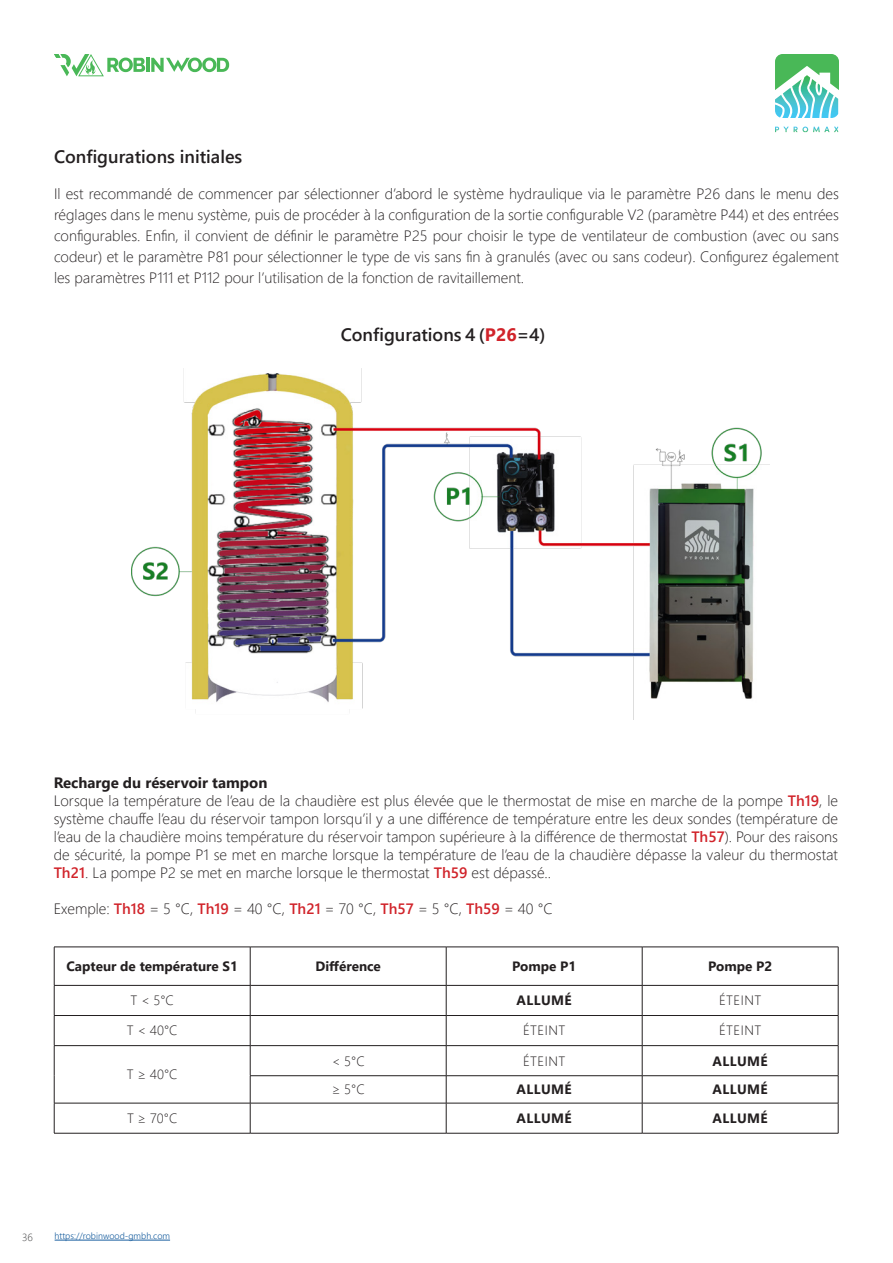
<style>
.page{position:relative;width:893px;height:1263px;background:#fff}
.page>*{position:absolute;margin:0;border:0;box-sizing:border-box;transform-origin:0 0}
.t1{font:600 18px "Segoe UI";color:#231f20}
.t2{font:300 15px/21px "Segoe UI";color:#231f20;text-align:justify}
.t3{font:700 15px "Segoe UI";color:#231f20}
.t4{font:700 13.5px "Segoe UI";color:#231f20}
.t5{font:300 13.5px "Segoe UI";letter-spacing:.035em;color:#231f20}
.t6{font:300 10.5px "Segoe UI";color:#3e3e3f}
.t7{font:300 9px "Segoe UI";color:#175d9e}
.s1{font-weight:700;color:#d1232a}
.s2{font-weight:600;color:#d1232a}
</style>
<div class="page">
<hr style="left:146px;top:58px;width:3px;height:14px;background:#49b857">
<svg style="left:151px;top:58px;width:78px;height:14px"></svg>
<svg style="left:54px;top:54px;width:91px;height:22px"></svg>
<svg style="left:775px;top:54px;width:64px;height:64px"></svg>
<svg style="left:775px;top:127px;width:63px;height:5px"></svg>
<hr style="left:55px;top:1240px;width:115px;height:1px;background:#175d9e">
<img style="left:131px;top:368px;width:638px;height:351px">
<hr style="left:54px;top:947px;width:196px;height:1px;background:#231f20">
<hr style="left:54px;top:947px;width:1px;height:38px;background:#231f20">
<hr style="left:250px;top:947px;width:196px;height:1px;background:#231f20">
<hr style="left:250px;top:947px;width:1px;height:38px;background:#231f20">
<hr style="left:446px;top:947px;width:196px;height:1px;background:#231f20">
<hr style="left:446px;top:947px;width:1px;height:38px;background:#231f20">
<hr style="left:642px;top:947px;width:196px;height:1px;background:#231f20">
<hr style="left:642px;top:947px;width:1px;height:38px;background:#231f20">
<hr style="left:838px;top:947px;width:1px;height:38px;background:#231f20">
<hr style="left:54px;top:985px;width:196px;height:1px;background:#231f20">
<hr style="left:54px;top:985px;width:1px;height:30px;background:#231f20">
<hr style="left:250px;top:985px;width:196px;height:1px;background:#231f20">
<hr style="left:250px;top:985px;width:1px;height:30px;background:#231f20">
<hr style="left:446px;top:985px;width:196px;height:1px;background:#231f20">
<hr style="left:446px;top:985px;width:1px;height:30px;background:#231f20">
<hr style="left:642px;top:985px;width:196px;height:1px;background:#231f20">
<hr style="left:642px;top:985px;width:1px;height:30px;background:#231f20">
<hr style="left:838px;top:985px;width:1px;height:30px;background:#231f20">
<hr style="left:54px;top:1015px;width:196px;height:1px;background:#231f20">
<svg style="left:54px;top:1016px;width:1px;height:29px"></svg>
<hr style="left:250px;top:1015px;width:196px;height:1px;background:#231f20">
<hr style="left:446px;top:1015px;width:196px;height:1px;background:#231f20">
<hr style="left:642px;top:1015px;width:196px;height:1px;background:#231f20">
<hr style="left:54px;top:1045px;width:196px;height:1px;background:#231f20">
<hr style="left:54px;top:1046px;width:1px;height:30px;background:#231f20">
<hr style="left:250px;top:1045px;width:196px;height:1px;background:#231f20">
<hr style="left:446px;top:1045px;width:196px;height:1px;background:#231f20">
<hr style="left:642px;top:1045px;width:196px;height:1px;background:#231f20">
<svg style="left:54px;top:1076px;width:1px;height:27px"></svg>
<hr style="left:250px;top:1075px;width:196px;height:1px;background:#231f20">
<svg style="left:250px;top:1016px;width:1px;height:87px"></svg>
<hr style="left:446px;top:1075px;width:196px;height:1px;background:#231f20">
<svg style="left:446px;top:1016px;width:1px;height:87px"></svg>
<hr style="left:642px;top:1075px;width:196px;height:1px;background:#231f20">
<svg style="left:642px;top:1016px;width:1px;height:87px"></svg>
<svg style="left:838px;top:1016px;width:1px;height:87px"></svg>
<hr style="left:54px;top:1103px;width:196px;height:1px;background:#231f20">
<hr style="left:54px;top:1103px;width:1px;height:30px;background:#231f20">
<hr style="left:250px;top:1103px;width:196px;height:1px;background:#231f20">
<hr style="left:250px;top:1103px;width:1px;height:30px;background:#231f20">
<hr style="left:446px;top:1103px;width:196px;height:1px;background:#231f20">
<hr style="left:446px;top:1103px;width:1px;height:30px;background:#231f20">
<hr style="left:642px;top:1103px;width:196px;height:1px;background:#231f20">
<hr style="left:642px;top:1103px;width:1px;height:30px;background:#231f20">
<hr style="left:838px;top:1103px;width:1px;height:30px;background:#231f20">
<hr style="left:54px;top:1133px;width:196px;height:1px;background:#231f20">
<hr style="left:250px;top:1133px;width:196px;height:1px;background:#231f20">
<hr style="left:446px;top:1133px;width:196px;height:1px;background:#231f20">
<hr style="left:642px;top:1133px;width:196px;height:1px;background:#231f20">
<p class="t1" style="left:54px;top:139px;width:190px">Configurations initiales</p>
<p class="t2" style="left:54px;top:181px;width:786px">Il est recommandé de commencer par sélectionner d’abord le système hydraulique via le paramètre P26 dans le menu des réglages dans le menu système, puis de procéder à la configuration de la sortie configurable V2 (paramètre P44) et des entrées configurables. Enfin, il convient de définir le paramètre P25 pour choisir le type de ventilateur de combustion (avec ou sans codeur) et le paramètre P81 pour sélectionner le type de vis sans fin à granulés (avec ou sans codeur). Configurez également les paramètres P111 et P112 pour l’utilisation de la fonction de ravitaillement.</p>
<p class="t1" style="left:341px;top:318px;width:206px">Configurations 4 (<span class="s1">P26</span>=4)</p>
<p class="t3" style="left:54px;top:768px;width:215px">Recharge du réservoir tampon</p>
<p class="t2" style="left:54px;top:790px;width:786px;line-height:18px">Lorsque la température de l’eau de la chaudière est plus élevée que le thermostat de mise en marche de la pompe <span class="s2">Th19</span>, le système chauffe l’eau du réservoir tampon lorsqu’il y a une différence de température entre les deux sondes (température de l’eau de la chaudière moins température du réservoir tampon supérieure à la différence de thermostat <span class="s2">Th57</span>). Pour des raisons de sécurité, la pompe P1 se met en marche lorsque la température de l’eau de la chaudière dépasse la valeur du thermostat <span class="s2">Th21</span>. La pompe P2 se met en marche lorsque le thermostat <span class="s2">Th59</span> est dépassé..</p>
<p class="t2" style="left:54px;top:896px;width:501px">Exemple: <span class="s2">Th18</span> = 5 °C, <span class="s2">Th19</span> = 40 °C, <span class="s2">Th21</span> = 70 °C, <span class="s2">Th57</span> = 5 °C, <span class="s2">Th59</span> = 40 °C</p>
<p class="t4" style="left:66px;top:953px;width:173px">Capteur de température S1</p>
<p class="t4" style="left:315px;top:953px;width:67px">Différence</p>
<p class="t4" style="left:512px;top:953px;width:65px">Pompe P1</p>
<p class="t4" style="left:708px;top:953px;width:65px">Pompe P2</p>
<p class="t5" style="left:130px;top:988px;width:45px">T &lt; 5°C</p>
<p class="t4" style="left:517px;top:988px;width:57px">ALLUMÉ</p>
<p class="t5" style="left:719px;top:988px;width:44px">ÉTEINT</p>
<p class="t5" style="left:127px;top:1018px;width:52px">T &lt; 40°C</p>
<p class="t5" style="left:523px;top:1018px;width:44px">ÉTEINT</p>
<p class="t5" style="left:719px;top:1018px;width:44px">ÉTEINT</p>
<p class="t5" style="left:127px;top:1062px;width:52px">T ≥ 40°C</p>
<p class="t5" style="left:332px;top:1048px;width:35px">&lt; 5°C</p>
<p class="t5" style="left:523px;top:1048px;width:44px">ÉTEINT</p>
<p class="t4" style="left:712px;top:1048px;width:57px">ALLUMÉ</p>
<p class="t5" style="left:332px;top:1077px;width:35px">≥ 5°C</p>
<p class="t4" style="left:517px;top:1077px;width:57px">ALLUMÉ</p>
<p class="t4" style="left:712px;top:1077px;width:57px">ALLUMÉ</p>
<p class="t5" style="left:127px;top:1105px;width:52px">T ≥ 70°C</p>
<p class="t4" style="left:517px;top:1105px;width:57px">ALLUMÉ</p>
<p class="t4" style="left:712px;top:1105px;width:57px">ALLUMÉ</p>
<p class="t6" style="left:22px;top:1227px;width:12px">36</p>
<p class="t7" style="left:55px;top:1227px;width:117px">https://robinwood-gmbh.com</p>
</div>
